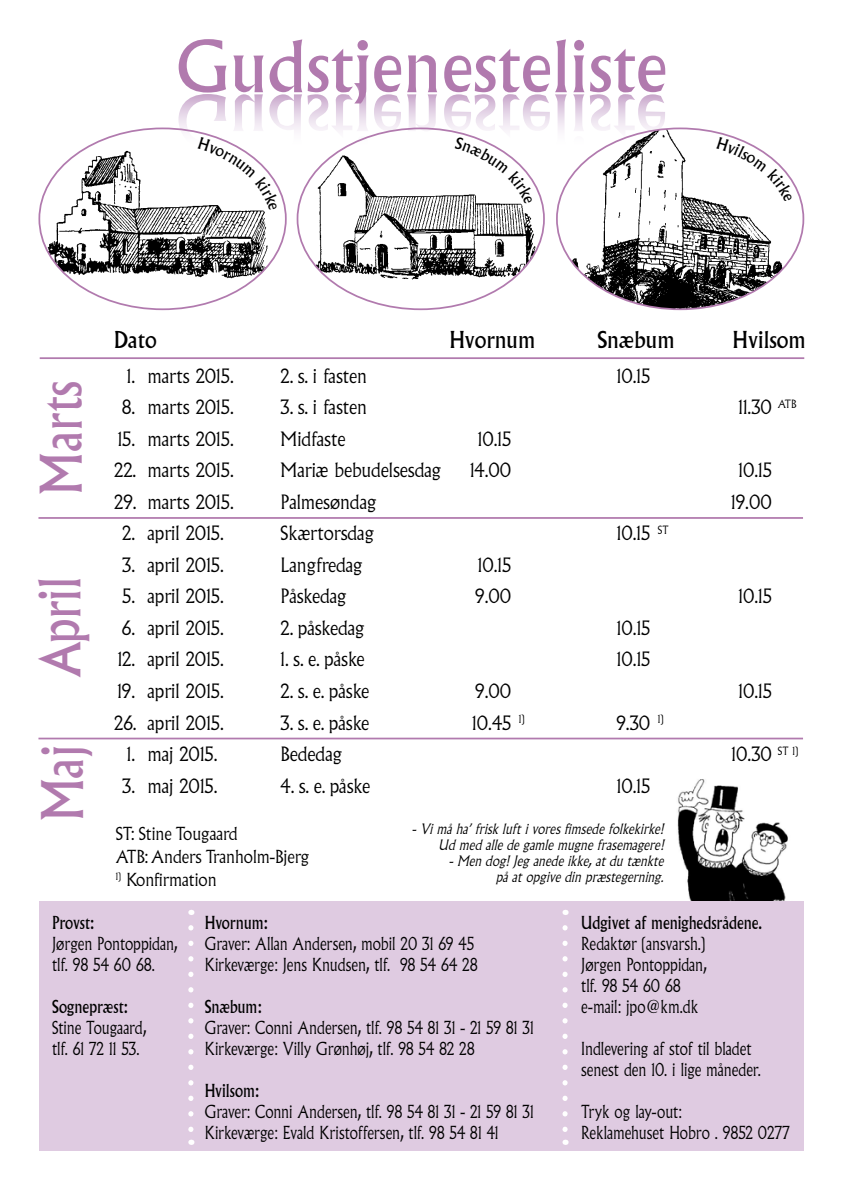
<style>
.page{position:relative;width:844px;height:1191px;background:#fff}
.page>*{position:absolute;margin:0;border:0;box-sizing:border-box;transform-origin:0 0}
.t1{font:70px "Albertus";color:#b17aae}
.t2{font:56px "Albertus";color:#b17aae;scale:.83 1}
.t3{font:22.75px "Albertus";color:#000;scale:.95 1}
.t4{font:300 19.25px "Albertus";color:#000;scale:.95 1}
.t5{font:300 17.5px/21px "Albertus";color:#000;scale:.85 1}
.t6{font:17.5px "Albertus";letter-spacing:-.005em;color:#000;scale:.85 1}
.t7{font:300 17.5px/22.8px "Albertus";color:#000;scale:.95 1}
.t8{font:italic 300 14px/15.8px "Albertus";letter-spacing:.01em;color:#000;text-align:right;scale:.9 1}
</style>
<div class="page">
<img style="left:677px;top:779px;width:111px;height:122px">
<div style="left:40px;top:901px;width:764px;height:250px;background:#dfcbe1"></div>
<svg style="left:188px;top:927px;width:5px;height:217px"></svg>
<svg style="left:562px;top:927px;width:5px;height:217px"></svg>
<img style="left:41px;top:130px;width:245px;height:179px">
<img style="left:299px;top:211px;width:245px;height:98px">
<img style="left:556px;top:130px;width:247px;height:179px">
<hr style="left:40px;top:357px;width:764px;height:2px;background:#b17aae">
<hr style="left:38px;top:517px;width:764px;height:2px;background:#b17aae">
<hr style="left:38px;top:737px;width:764px;height:2px;background:#b17aae">
<svg style="left:178px;top:83px;width:487px;height:128px"></svg>
<svg style="left:716px;top:137px;width:76px;height:65px"></svg>
<h1 class="t1" style="left:177px;top:26px;width:491px">Gudstjenesteliste</h1>
<h2 class="t2" style="left:29px;top:493px;width:137px;rotate:-90deg">Marts</h2>
<h2 class="t2" style="left:27px;top:678px;width:124px;rotate:-90deg">April</h2>
<h2 class="t2" style="left:30px;top:819px;width:91px;rotate:-90deg">Maj</h2>
<h3 class="t3" style="left:114px;top:327px;width:46px">Dato</h3>
<h3 class="t3" style="left:449px;top:327px;width:92px">Hvornum</h3>
<h3 class="t3" style="left:597px;top:327px;width:83px">Snæbum</h3>
<h3 class="t3" style="left:732px;top:327px;width:79px">Hvilsom</h3>
<p class="t4" style="left:127px;top:365px;width:114px">1. marts 2015.</p>
<p class="t4" style="left:280px;top:365px;width:92px">2. s. i fasten</p>
<p class="t4" style="left:616px;top:365px;width:37px">10.15</p>
<p class="t4" style="left:122px;top:396px;width:119px">8. marts 2015.</p>
<p class="t4" style="left:280px;top:396px;width:92px">3. s. i fasten</p>
<p class="t4" style="left:738px;top:396px;width:63px">11.30 <sup>ATB</sup></p>
<p class="t4" style="left:118px;top:428px;width:124px">15. marts 2015.</p>
<p class="t4" style="left:280px;top:428px;width:70px">Midfaste</p>
<p class="t4" style="left:477px;top:428px;width:37px">10.15</p>
<p class="t4" style="left:114px;top:459px;width:127px">22. marts 2015.</p>
<p class="t4" style="left:280px;top:459px;width:171px">Mariæ bebudelsesdag</p>
<p class="t4" style="left:470px;top:459px;width:45px">14.00</p>
<p class="t4" style="left:738px;top:459px;width:37px">10.15</p>
<p class="t4" style="left:114px;top:491px;width:127px">29. marts 2015.</p>
<p class="t4" style="left:280px;top:491px;width:102px">Palmesøndag</p>
<p class="t4" style="left:731px;top:491px;width:44px">19.00</p>
<p class="t4" style="left:122px;top:522px;width:108px">2. april 2015.</p>
<p class="t4" style="left:280px;top:522px;width:100px">Skærtorsdag</p>
<p class="t4" style="left:616px;top:522px;width:56px">10.15 <sup>ST</sup></p>
<p class="t4" style="left:122px;top:554px;width:108px">3. april 2015.</p>
<p class="t4" style="left:280px;top:554px;width:88px">Langfredag</p>
<p class="t4" style="left:477px;top:554px;width:37px">10.15</p>
<p class="t4" style="left:122px;top:585px;width:108px">5. april 2015.</p>
<p class="t4" style="left:280px;top:585px;width:71px">Påskedag</p>
<p class="t4" style="left:475px;top:585px;width:40px">9.00</p>
<p class="t4" style="left:738px;top:585px;width:37px">10.15</p>
<p class="t4" style="left:122px;top:617px;width:109px">6. april 2015.</p>
<p class="t4" style="left:280px;top:617px;width:90px">2. påskedag</p>
<p class="t4" style="left:616px;top:617px;width:37px">10.15</p>
<p class="t4" style="left:118px;top:648px;width:113px">12. april 2015.</p>
<p class="t4" style="left:280px;top:648px;width:90px">1. s. e. påske</p>
<p class="t4" style="left:616px;top:648px;width:37px">10.15</p>
<p class="t4" style="left:117px;top:680px;width:114px">19. april 2015.</p>
<p class="t4" style="left:280px;top:680px;width:95px">2. s. e. påske</p>
<p class="t4" style="left:475px;top:680px;width:40px">9.00</p>
<p class="t4" style="left:738px;top:680px;width:37px">10.15</p>
<p class="t4" style="left:114px;top:711px;width:117px">26. april 2015.</p>
<p class="t4" style="left:280px;top:711px;width:95px">3. s. e. påske</p>
<p class="t4" style="left:472px;top:711px;width:56px">10.45 <sup>1)</sup></p>
<p class="t4" style="left:616px;top:711px;width:51px">9.30 <sup>1)</sup></p>
<p class="t4" style="left:127px;top:743px;width:97px">1. maj 2015.</p>
<p class="t4" style="left:280px;top:743px;width:66px">Bededag</p>
<p class="t4" style="left:731px;top:743px;width:71px">10.30 <sup>ST</sup> <sup>1)</sup></p>
<p class="t4" style="left:122px;top:774px;width:102px">3. maj 2015.</p>
<p class="t4" style="left:280px;top:774px;width:96px">4. s. e. påske</p>
<p class="t4" style="left:616px;top:774px;width:37px">10.15</p>
<p class="t8" style="left:412px;top:821px;width:284px">-Vimåha’friskluftivoresfimsedefolkekirke!<br>Ud med alledegamlemugnefrasemagere! -Men dog!Jeganedeikke,atdu tænkte påatopgivedin præstegerning.</p>
<p class="t7" style="left:116px;top:823px;width:205px">ST: Stine Tougaard<br>ATB: Anders Tranholm-Bjerg</p>
<p class="t7" style="left:116px;top:868px;width:108px"><sup>1)</sup> Konfirmation</p>
<p class="t6" style="left:52px;top:913px;width:51px">Provst:</p>
<p class="t5" style="left:52px;top:934px;width:149px">Jørgen Pontoppidan, tlf. 98 54 60 68.</p>
<p class="t6" style="left:52px;top:997px;width:90px">Sognepræst:</p>
<p class="t5" style="left:52px;top:1018px;width:112px">Stine Tougaard, tlf. 61 72 11 53.</p>
<p class="t6" style="left:205px;top:913px;width:75px">Hvornum:</p>
<p class="t5" style="left:205px;top:934px;width:322px">Graver: Allan Andersen, mobil 20 31 69 45<br>Kirkeværge: Jens Knudsen, tlf. 98 54 64 28</p>
<p class="t6" style="left:205px;top:997px;width:68px">Snæbum:</p>
<p class="t5" style="left:205px;top:1018px;width:388px">Graver: Conni Andersen, tlf. 98 54 81 31 - 21 59 81 31<br>Kirkeværge: Villy Grønhøj, tlf. 98 54 82 28</p>
<p class="t6" style="left:205px;top:1081px;width:65px">Hvilsom:</p>
<p class="t5" style="left:205px;top:1102px;width:388px">Graver: Conni Andersen, tlf. 98 54 81 31 - 21 59 81 31<br>Kirkeværge: Evald Kristoffersen, tlf. 98 54 81 41</p>
<p class="t6" style="left:581px;top:913px;width:214px">Udgivet af menighedsrådene.</p>
<p class="t5" style="left:581px;top:934px;width:149px">Redaktør (ansvarsh.)<br>Jørgen Pontoppidan, tlf. 98 54 60 68 e-mail: jpo@km.dk</p>
<p class="t5" style="left:581px;top:1039px;width:213px">Indlevering af stof til bladet senest den 10. i lige måneder.</p>
<p class="t5" style="left:581px;top:1102px;width:247px">Tryk og lay-out:<br>Reklamehuset Hobro . 9852 0277</p>
</div>
